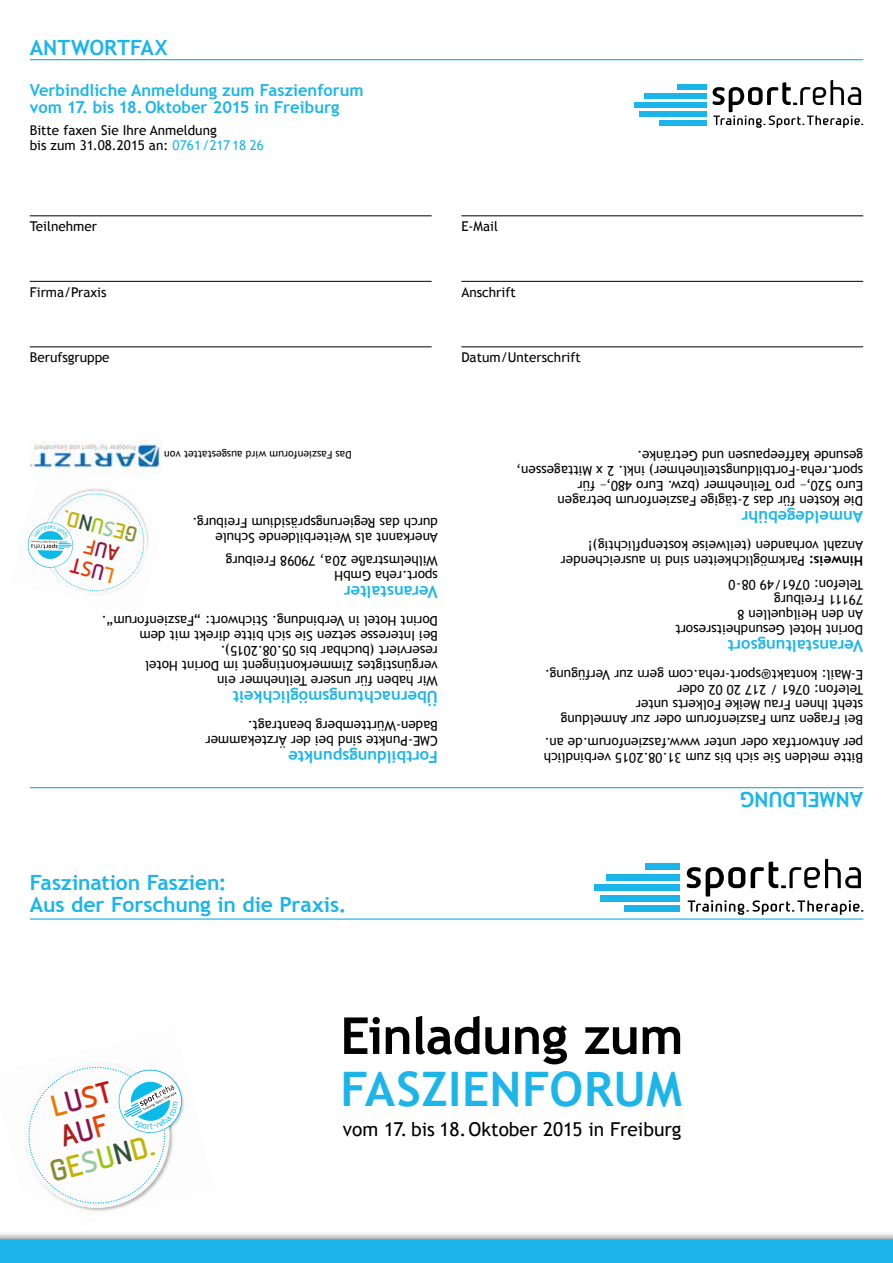
<style>
.page{position:relative;width:893px;height:1263px;background:#fff}
.page>*{position:absolute;margin:0;border:0;box-sizing:border-box;transform-origin:0 0}
.t1{font:700 51px "Trebuchet MS";letter-spacing:-.015em;color:#000}
.t2{font:700 47.55px "Trebuchet MS";letter-spacing:.005em;color:#1cb5ea}
.t3{font:700 28.95px/31.7px "Beta Sans";color:#c3b300;scale:.91 1}
.t4{font:700 28.95px "Beta Sans";color:#ef7800;scale:.91 1}
.t5{font:700 21px/22.5px "Trebuchet MS";letter-spacing:-.005em;color:#1cb5ea}
.t6{font:700 20.55px "Beta Sans";color:#c3b300;scale:.91 1}
.t7{font:700 20.55px "Beta Sans";color:#e84406;scale:.91 1}
.t8{font:19.2px "Trebuchet MS";color:#000}
.t9{font:700 16.5px/16.5px "Trebuchet MS";color:#1cb5ea}
.t10{font:13.5px/15px "Trebuchet MS";color:#000}
.t11{font:10.5px "Trebuchet MS";color:#000}
.s1{color:#1cb5ea}
.s2{color:#838d31}
.s3{color:#9cc414}
.s4{color:#95cba3}
.s5{color:#32513b}
.s6{color:#8b134b}
.s7{color:#ef7800}
.s8{color:#cd1013}
.s9{font-weight:700}
.s10{color:#e84406}
.s11{color:#b11c1b}
</style>
<div class="page">
<img style="left:68px;top:1204px;width:48px;height:7px">
<div style="left:646px;top:863px;width:34px;height:7px;background:#1cb5ea"></div>
<div style="left:607px;top:874px;width:73px;height:6px;background:#1cb5ea"></div>
<div style="left:595px;top:885px;width:85px;height:6px;background:#1cb5ea"></div>
<div style="left:601px;top:895px;width:79px;height:6px;background:#1cb5ea"></div>
<div style="left:624px;top:906px;width:56px;height:6px;background:#1cb5ea"></div>
<svg style="left:687px;top:859px;width:176px;height:56px"></svg>
<div style="left:678px;top:84px;width:29px;height:5px;background:#1cb5ea"></div>
<div style="left:644px;top:93px;width:63px;height:5px;background:#1cb5ea"></div>
<div style="left:634px;top:102px;width:73px;height:5px;background:#1cb5ea"></div>
<div style="left:639px;top:111px;width:68px;height:5px;background:#1cb5ea"></div>
<div style="left:659px;top:120px;width:48px;height:5px;background:#1cb5ea"></div>
<svg style="left:713px;top:80px;width:150px;height:48px"></svg>
<hr style="left:30px;top:215px;width:402px;height:1px;background:#000">
<hr style="left:30px;top:281px;width:402px;height:1px;background:#000">
<hr style="left:30px;top:346px;width:402px;height:1px;background:#000">
<hr style="left:461px;top:215px;width:402px;height:1px;background:#000">
<hr style="left:461px;top:281px;width:402px;height:1px;background:#000">
<hr style="left:461px;top:346px;width:402px;height:1px;background:#000">
<hr style="left:30px;top:59px;width:833px;height:1px;background:#1cb5ea">
<hr style="left:30px;top:918px;width:833px;height:2px;background:#1cb5ea">
<div style="left:0;top:1231px;width:892px;height:32px;background:#000;opacity:.75"></div>
<div style="left:0;top:1241px;width:892px;height:22px;background:#1cb5ea"></div>
<hr style="left:30px;top:787px;width:833px;height:1px;background:#1cb5ea">
<img style="left:91px;top:492px;width:57px;height:103px">
<img style="left:75px;top:489px;width:33px;height:4px">
<img style="left:30px;top:440px;width:131px;height:34px">
<svg style="left:28px;top:1066px;width:156px;height:138px"></svg>
<svg style="left:27px;top:493px;width:117px;height:98px"></svg>
<h3 class="t5" style="left:30px;top:36px;width:139px">AntwOrtFAx</h3>
<p class="t9" style="left:30px;top:82px;width:335px">Verbindliche Anmeldung zum Faszienforum vom 17. bis 18. Oktober 2015 in Freiburg</p>
<p class="t10" style="left:30px;top:123px;width:236px">Bitte faxen Sie Ihre Anmeldung<br>bis zum 31.08.2015 an: <span class="s1">0761 / 217 18 26</span></p>
<p class="t10" style="left:30px;top:219px;width:69px">Teilnehmer</p>
<p class="t10" style="left:461px;top:219px;width:38px">E-Mail</p>
<p class="t10" style="left:30px;top:284px;width:78px">Firma/Praxis</p>
<p class="t10" style="left:461px;top:284px;width:56px">Anschrift</p>
<p class="t10" style="left:30px;top:350px;width:81px">Berufsgruppe</p>
<p class="t10" style="left:461px;top:350px;width:121px">Datum/Unterschrift</p>
<h3 class="t6" style="left:134px;top:547px;width:86px;rotate:-166deg"><span class="s2">G</span> <span class="s3">U</span><span class="s4">S</span>E <span class="s5">N</span> D .</h3>
<h3 class="t7" style="left:111px;top:587px;width:51px;rotate:-166deg">S<span class="s6">U</span><span class="s7">L</span> <span class="s8">T</span></h3>
<p class="t11" style="left:352px;top:461px;width:189px;rotate:-180deg">Das Faszienforum wird ausgestattet von</p>
<p class="t10" style="left:438px;top:545px;width:247px;rotate:-180deg">Anerkannt als Weiterbildende Schule durch das Regierungspräsidium Freiburg.</p>
<p class="t10" style="left:438px;top:583px;width:214px;rotate:-180deg">sport.reha GmbH<br>Wilhelmstraße 20a, 79098 Freiburg</p>
<p class="t9" style="left:438px;top:600px;width:96px;rotate:-180deg">Veranstalter</p>
<p class="t10" style="left:438px;top:688px;width:338px;rotate:-180deg">Wir haben für unsere Teilnehmer ein<br>vergünstigtes Zimmerkontingent im Dorint Hotel reserviert (buchbar bis 05.08.2015).<br>Bei Interesse setzen Sie sich bitte direkt mit dem Dorint Hotel in Verbindung. Stichwort: „Faszienforum“.</p>
<p class="t9" style="left:438px;top:705px;width:207px;rotate:-180deg">Übernachtungsmöglichkeit</p>
<p class="t10" style="left:438px;top:748px;width:234px;rotate:-180deg">CME-Punkte sind bei der Ärztekammer<br>Baden-Württemberg beantragt.</p>
<p class="t9" style="left:438px;top:765px;width:151px;rotate:-180deg">Fortbildungspunkte</p>
<h3 class="t5" style="left:30px;top:871px;width:318px">Faszination Faszien:<br>Aus der Forschung in die Praxis.</h3>
<p class="t10" style="left:863px;top:509px;width:349px;rotate:-180deg">Die Kosten für das 2-tägige Faszienforum betragen<br>Euro 520,– pro Teilnehmer (bzw. Euro 480,– für sport.reha-Fortbildungsteilnehmer) inkl. 2 x Mittagessen, gesunde Kaffeepausen und Getränke.</p>
<p class="t9" style="left:863px;top:526px;width:123px;rotate:-180deg">Anmeldegebühr</p>
<p class="t10" style="left:863px;top:569px;width:304px;rotate:-180deg"><span class="s9">Hinweis:</span> Parkmöglichkeiten sind in ausreichender<br>Anzahl vorhanden (teilweise kostenpflichtig)!</p>
<p class="t10" style="left:863px;top:637px;width:189px;rotate:-180deg">Dorint Hotel Gesundheitsresort<br>An den Heilquellen 8<br>79111 Freiburg<br>Telefon: 0761/ 49 08-0</p>
<p class="t9" style="left:863px;top:654px;width:137px;rotate:-180deg">Veranstaltungsort</p>
<p class="t10" style="left:863px;top:727px;width:320px;rotate:-180deg">Bei Fragen zum Faszienforum oder zur Anmeldung steht Ihnen Frau Meike Folkerts unter<br>Telefon: 0761 / 217 20 02 oder<br>E-Mail: kontakt@sport-reha.com gern zur Verfügung.</p>
<p class="t10" style="left:863px;top:766px;width:321px;rotate:-180deg">Bitte melden Sie sich bis zum 31.08.2015 verbindlich per Antwortfax oder unter www.faszienforum.de an.</p>
<h3 class="t5" style="left:863px;top:811px;width:125px;rotate:-180deg">AnMEldUng</h3>
<h3 class="t4" style="left:47px;top:1090px;width:70px;rotate:-15deg">L<span class="s6">U</span><span class="s10">S</span><span class="s8">T</span></h3>
<h3 class="t3" style="left:38px;top:1126px;width:119px;text-indent:18px;rotate:-15deg"><span class="s11">A</span><span class="s6">U</span><span class="s10">F<br></span><span class="s2">G</span>E<span class="s4">S</span><span class="s3">U</span><span class="s5">N</span>D.</h3>
<h1 class="t1" style="left:340px;top:1006px;width:345px">Einladung zum</h1>
<h2 class="t2" style="left:340px;top:1061px;width:343px">FASZIEnFOrUM</h2>
<h3 class="t8" style="left:343px;top:1117px;width:340px">vom 17. bis 18. Oktober 2015 in Freiburg</h3>
</div>
